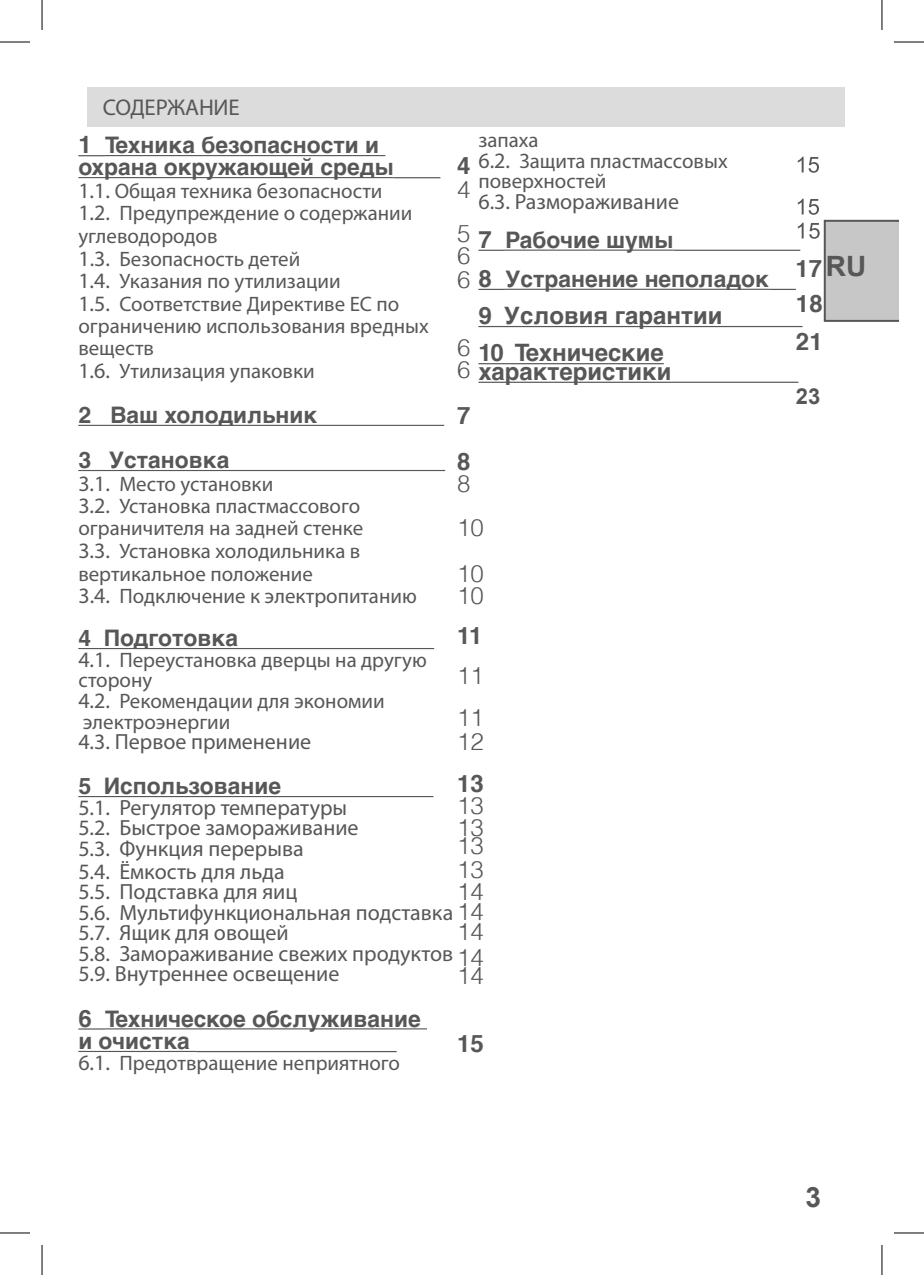
<style>
.page{position:relative;width:924px;height:1275px;background:#fff}
.page>*{position:absolute;margin:0;border:0;box-sizing:border-box;transform-origin:0 0}
.t1{font:700 28px "Arial";color:#575757}
.t2{font:700 24px/37.2px "Helvetica Cyr";color:#575757}
.t3{font:300 24px/45px "Helvetica";color:#575757}
.t4{font:700 24px/38px "Helvetica";color:#575757}
.t5{font:700 22.8px/22px "Helvetica Cyr";color:#575757}
.t6{font:22.8px "Myriad Pro";letter-spacing:-.01em;color:#575757}
.t7{font:22px/20.6px "Myriad Pro";color:#575757}
.t8{font:700 22px "Arial";color:#575757}
.t9{font:20.8px/22.4px "Myriad Pro";color:#575757}
.s1{font-size:24px}
.s2{font-size:22px}
.s3{font-family:"Helvetica";font-weight:300;font-size:24px}
.s4{font-family:"Helvetica";font-weight:300}
</style>
<div class="page">
<div style="left:87px;top:87px;width:757px;height:40px;background:#dcdcdc"></div>
<svg style="left:78px;top:155px;width:27px;height:1px"></svg>
<hr style="left:105px;top:155px;width:280px;height:1px;background:#575757">
<hr style="left:78px;top:177px;width:315px;height:1px;background:#575757">
<hr style="left:393px;top:177px;width:47px;height:1px;background:#575757">
<hr style="left:78px;top:425px;width:366px;height:1px;background:#575757">
<hr style="left:78px;top:470px;width:367px;height:1px;background:#575757">
<hr style="left:78px;top:648px;width:356px;height:1px;background:#575757">
<hr style="left:78px;top:796px;width:355px;height:1px;background:#575757">
<svg style="left:78px;top:1028px;width:27px;height:1px"></svg>
<hr style="left:105px;top:1028px;width:322px;height:1px;background:#575757">
<hr style="left:78px;top:1051px;width:118px;height:1px;background:#575757">
<hr style="left:196px;top:1051px;width:200px;height:1px;background:#575757">
<svg style="left:478px;top:250px;width:27px;height:1px"></svg>
<hr style="left:505px;top:249px;width:168px;height:2px;background:#575757">
<hr style="left:673px;top:250px;width:127px;height:1px;background:#575757">
<svg style="left:478px;top:289px;width:27px;height:1px"></svg>
<hr style="left:505px;top:289px;width:263px;height:1px;background:#575757">
<hr style="left:478px;top:326px;width:324px;height:1px;background:#575757">
<hr style="left:478px;top:363px;width:185px;height:1px;background:#575757">
<hr style="left:478px;top:382px;width:320px;height:1px;background:#575757">
<svg style="left:797px;top:157px;width:21px;height:16px"></svg>
<svg style="left:768px;top:199px;width:130px;height:123px"></svg>
<hr style="left:0;top:42px;width:30px;height:1px;background:#000">
<hr style="left:893px;top:42px;width:30px;height:1px;background:#000">
<hr style="left:0;top:1232px;width:30px;height:1px;background:#000">
<hr style="left:893px;top:1232px;width:30px;height:1px;background:#000">
<hr style="left:42px;top:0;width:1px;height:30px;background:#000">
<hr style="left:42px;top:1245px;width:1px;height:30px;background:#000">
<hr style="left:881px;top:0;width:1px;height:30px;background:#000">
<hr style="left:881px;top:1245px;width:1px;height:30px;background:#000">
<p class="t6" style="left:103px;top:94px;width:138px">СОДЕРЖАНИЕ</p>
<p class="t5" style="left:78px;top:134px;width:317px"><span class="s1">1</span> Техника безопасности и охрана окружающей среды</p>
<p class="t9" style="left:78px;top:179px;width:352px"><span class="s2">1.1.</span> Общая техника безопасности<br><span class="s2">1.2.</span> Предупреждение о содержании углеводородов<br><span class="s2">1.3.</span> Безопасность детей<br><span class="s2">1.4.</span> Указания по утилизации<br><span class="s2">1.5.</span> Соответствие Директиве ЕС по ограничению использования вредных веществ<br><span class="s2">1.6.</span> Утилизация упаковки</p>
<p class="t5" style="left:78px;top:392px;width:240px;line-height:45.2px">2 Ваш холодильник<br>3 Установка</p>
<p class="t9" style="left:78px;top:472px;width:340px"><span class="s2">3.1.</span> Место установки<br><span class="s2">3.2.</span> Установка пластмассового ограничителя на задней стенке<br><span class="s2">3.3.</span> Установка холодильника в вертикальное положение<br><span class="s2">3.4.</span> Подключение к электропитанию</p>
<p class="t5" style="left:78px;top:627px;width:161px">4 Подготовка</p>
<p class="t9" style="left:78px;top:649px;width:350px;line-height:20.6px"><span class="s2">4.1.</span> Переустановка дверцы на другую сторону<br><span class="s2">4.2.</span> Рекомендации для экономии электроэнергии</p>
<p class="t7" style="left:78px;top:731px;width:234px">4.3. Первое применение</p>
<p class="t5" style="left:78px;top:775px;width:204px">5 Использование</p>
<p class="t7" style="left:78px;top:797px;width:282px">5.1. Регулятор температуры<br>5.2. Быстрое замораживание<br>5.3. Функция перерыва</p>
<p class="t7" style="left:78px;top:860px;width:406px">5.4. Ёмкость для льда<br>5.5. Подставка для яиц<br>5.6. Мультифункциональная подставка <span class="s3">14<br></span>5.7. Ящик для овощей<br>5.8. Замораживание свежих продуктов<br>5.9. Внутреннее освещение</p>
<p class="t5" style="left:78px;top:1007px;width:344px;line-height:22.6px"><span class="s1">6</span> Техническое обслуживание и очистка</p>
<p class="t9" style="left:78px;top:1051px;width:323px"><span class="s2">6.1.</span> Предотвращение неприятного</p>
<p class="t9" style="left:478px;top:129px;width:251px;line-height:20.6px">запаха<br><span class="s2">6.2.</span> Защита пластмассовых поверхностей</p>
<p class="t7" style="left:478px;top:191px;width:202px">6.3. Размораживание</p>
<p class="t5" style="left:457px;top:220px;width:313px;line-height:39.2px;text-indent:21px"><span class="s1">7</span> Рабочие шумы<br><span class="s3">6</span> <span class="s1">8</span> Устранение неполадок</p>
<p class="t2" style="left:478px;top:297px;width:245px">9 Условия гарантии<br>10 Технические</p>
<p class="t2" style="left:457px;top:353px;width:216px"><span class="s4">6</span> характеристики</p>
<p class="t4" style="left:457px;top:147px;width:15px">4</p>
<p class="t3" style="left:457px;top:166px;width:15px;line-height:44px">4<br>5</p>
<p class="t3" style="left:457px;top:231px;width:15px">6</p>
<p class="t3" style="left:457px;top:323px;width:15px">6</p>
<p class="t4" style="left:457px;top:393px;width:15px;line-height:46px">7<br>8</p>
<p class="t3" style="left:457px;top:459px;width:28px">8<br>10<br>10</p>
<p class="t3" style="left:457px;top:571px;width:28px">10</p>
<p class="t4" style="left:457px;top:617px;width:27px">11</p>
<p class="t3" style="left:457px;top:653px;width:28px;line-height:42px">11<br>11</p>
<p class="t3" style="left:457px;top:717px;width:28px">12</p>
<p class="t4" style="left:457px;top:765px;width:28px">13</p>
<p class="t3" style="left:457px;top:793px;width:28px;line-height:22px">13<br>13</p>
<p class="t3" style="left:457px;top:832px;width:28px;line-height:23px;text-align:justify">13<br>13<br>14</p>
<p class="t3" style="left:457px;top:907px;width:28px">14</p>
<p class="t3" style="left:457px;top:947px;width:28px;line-height:18px">14<br>14</p>
<p class="t4" style="left:457px;top:1025px;width:28px">15</p>
<h1 class="t1" style="left:825px;top:247px;width:42px">RU</h1>
<p class="t4" style="left:795px;top:250px;width:28px">17</p>
<p class="t4" style="left:795px;top:285px;width:28px">18<br>21</p>
<p class="t8" style="left:795px;top:382px;width:26px">23</p>
<h1 class="t1" style="left:805px;top:1178px;width:17px">3</h1>
</div>
